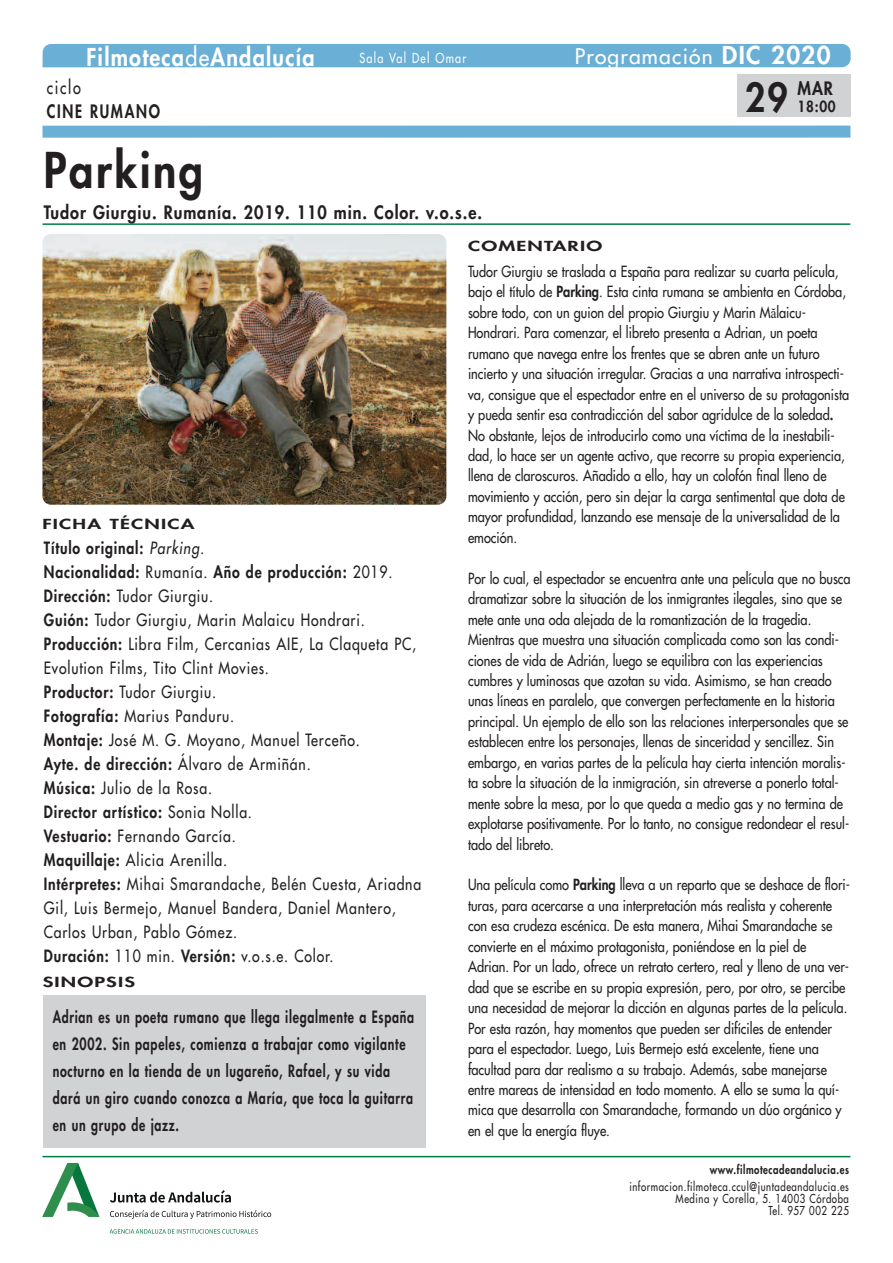
<style>
.page{position:relative;width:893px;height:1263px;background:#fff}
.page>*{position:absolute;margin:0;border:0;box-sizing:border-box;transform-origin:0 0}
.t1{font:800 48px "Futura LT";letter-spacing:.06em;color:#231f20;scale:.9 1}
.t2{font:800 39px "Futura LT";color:#231f20;scale:.9 1}
.t3{font:800 24px "Futura LT";letter-spacing:.06em;color:#fff;scale:.9 1}
.t4{font:21px "Futura LT";letter-spacing:.06em;color:#fff}
.t5{font:800 18px "Futura LT";letter-spacing:.06em;color:#231f20;scale:.9 1}
.t6{font:800 18px "Futura LT";letter-spacing:.115em;color:#231f20;scale:.8 1}
.t7{font:18px "Futura LT";letter-spacing:.115em;color:#231f20;scale:.8 1}
.t8{font:16.5px/24px "Futura LT";letter-spacing:.06em;color:#231f20;scale:.85 1}
.t9{font:800 16.5px/27px "Futura LT";letter-spacing:.06em;color:#231f20;scale:.75 1}
.t10{font:15px/20.4px "Futura LT";color:#231f20;scale:.85 1}
.t11{font:800 15px "Futura LT";color:#231f20;scale:.9 1}
.t12{font:800 13.5px "Futura LT";letter-spacing:.06em;color:#231f20;scale:1.5 1}
.t13{font:13.5px "Futura LT";letter-spacing:.115em;color:#fff;scale:.8 1}
.t14{font:12px/12px "Futura LT";letter-spacing:.06em;color:#231f20;text-align:right;scale:.8 1}
.t15{font:800 12px "Futura LT";letter-spacing:.06em;color:#231f20;scale:.8 1}
.s1{font-weight:400}
.s2{font-weight:800;font-size:24px}
.s3{font-weight:800}
.s4{font-style:italic}
.s5{font-family:"Times New Roman"}
</style>
<div class="page">
<img style="left:42px;top:234px;width:404px;height:271px;border-radius:9px">
<div style="left:43px;top:44px;width:808px;height:23px;background:#6aafd6"></div>
<div style="left:43px;top:126px;width:807px;height:12px;background:#6aafd6"></div>
<div style="left:43px;top:996px;width:382px;height:152px;background:#d1d2d4"></div>
<hr style="left:43px;top:223px;width:807px;height:2px;background:#007d43">
<hr style="left:43px;top:1156px;width:807px;height:1px;background:#007d43">
<div style="left:737px;top:74px;width:113px;height:43px;background:#d1d2d4"></div>
<img style="left:43px;top:1162px;width:229px;height:72px">
<h3 class="t3" style="left:86px;top:42px;width:255px">Filmoteca<span class="s1">de</span>Andalucía</h3>
<h3 class="t4" style="left:575px;top:43px;width:257px">Programación <span class="s2">DIC 2020</span></h3>
<p class="t13" style="left:359px;top:49px;width:135px">Sala Val Del Omar</p>
<p class="t7" style="left:47px;top:76px;width:44px">ciclo</p>
<p class="t6" style="left:47px;top:100px;width:143px">CINE RUMANO</p>
<h1 class="t1" style="left:44px;top:138px;width:179px">Parking</h1>
<p class="t5" style="left:44px;top:201px;width:488px">Tudor Giurgiu. Rumanía. 2019. 110 min. Color. v.o.s.e.</p>
<p class="t12" style="left:468px;top:237px;width:91px">COMENTARIO</p>
<h2 class="t2" style="left:745px;top:71px;width:49px">29</h2>
<p class="t5" style="left:797px;top:77px;width:41px">MAR</p>
<p class="t11" style="left:797px;top:96px;width:44px">18:00</p>
<p class="t12" style="left:42px;top:515px;width:103px">FICHA TÉCNICA</p>
<p class="t8" style="left:44px;top:535px;width:445px"><span class="s3">Título original:</span> <span class="s4">Parking.<br></span><span class="s3">Nacionalidad:</span> Rumanía. <span class="s3">Año de producción:</span> 2019.<br><span class="s3">Dirección:</span> Tudor Giurgiu.<br><span class="s3">Guión:</span> Tudor Giurgiu, Marin Malaicu Hondrari.<br><span class="s3">Producción:</span> Libra Film, Cercanias AIE, La Claqueta PC, Evolution Films, Tito Clint Movies.<br><span class="s3">Productor:</span> Tudor Giurgiu.<br><span class="s3">Fotografía:</span> Marius Panduru.<br><span class="s3">Montaje:</span> José M. G. Moyano, Manuel Terceño.<br><span class="s3">Ayte. de dirección:</span> Álvaro de Armiñán.<br><span class="s3">Música:</span> Julio de la Rosa.<br><span class="s3">Director artístico:</span> Sonia Nolla.<br><span class="s3">Vestuario:</span> Fernando García.<br><span class="s3">Maquillaje:</span> Alicia Arenilla.<br><span class="s3">Intérpretes:</span> Mihai Smarandache, Belén Cuesta, Ariadna Gil, Luis Bermejo, Manuel Bandera, Daniel Mantero, Carlos Urban, Pablo Gómez.<br><span class="s3">Duración:</span> 110 min. <span class="s3">Versión:</span> v.o.s.e. Color.</p>
<p class="t12" style="left:43px;top:973px;width:63px">SINOPSIS</p>
<p class="t9" style="left:53px;top:1003px;width:483px">Adrian es un poeta rumano que llega ilegalmente a España en 2002. Sin papeles, comienza a trabajar como vigilante nocturno en la tienda de un lugareño, Rafael, y su vida dará un giro cuando conozca a María, que toca la guitarra en un grupo de jazz.</p>
<p class="t10" style="left:468px;top:261px;width:450px">Tudor Giurgiu se traslada a España para realizar su cuarta película, bajo el título de <span class="s3">Parking</span>. Esta cinta rumana se ambienta en Córdoba, sobre todo, con un guion del propio Giurgiu y Marin M<span class="s5">ă</span>laicu-Hondrari. Para comenzar, el libreto presenta a Adrian, un poeta rumano que navega entre los frentes que se abren ante un futuro incierto y una situación irregular. Gracias a una narrativa introspecti&shy;va, consigue que el espectador entre en el universo de su protagonista y pueda sentir esa contradicción del sabor agridulce de la soledad<span class="s3">.<br></span>No obstante, lejos de introducirlo como una víctima de la inestabili&shy;dad, lo hace ser un agente activo, que recorre su propia experiencia, llena de claroscuros. Añadido a ello, hay un colofón final lleno de movimiento y acción, pero sin dejar la carga sentimental que dota de mayor profundidad, lanzando ese mensaje de la universalidad de la emoción.</p>
<p class="t10" style="left:468px;top:568px;width:452px">Por lo cual, el espectador se encuentra ante una película que no busca dramatizar sobre la situación de los inmigrantes ilegales, sino que se mete ante una oda alejada de la romantización de la tragedia.<br>Mientras que muestra una situación complicada como son las condi&shy;ciones de vida de Adrián, luego se equilibra con las experiencias cumbres y luminosas que azotan su vida. Asimismo, se han creado unas líneas en paralelo, que convergen perfectamente en la historia principal. Un ejemplo de ello son las relaciones interpersonales que se establecen entre los personajes, llenas de sinceridad y sencillez. Sin embargo, en varias partes de la película hay cierta intención moralis&shy;ta sobre la situación de la inmigración, sin atreverse a ponerlo total&shy;mente sobre la mesa, por lo que queda a medio gas y no termina de explotarse positivamente. Por lo tanto, no consigue redondear el resul&shy;tado del libreto.</p>
<p class="t10" style="left:468px;top:875px;width:451px">Una película como <span class="s3">Parking</span> lleva a un reparto que se deshace de flori&shy;turas, para acercarse a una interpretación más realista y coherente con esa crudeza escénica. De esta manera, Mihai Smarandache se convierte en el máximo protagonista, poniéndose en la piel de Adrian. Por un lado, ofrece un retrato certero, real y lleno de una ver&shy;dad que se escribe en su propia expresión, pero, por otro, se percibe una necesidad de mejorar la dicción en algunas partes de la película.<br>Por esta razón, hay momentos que pueden ser difíciles de entender para el espectador. Luego, Luis Bermejo está excelente, tiene una facultad para dar realismo a su trabajo. Además, sabe manejarse entre mareas de intensidad en todo momento. A ello se suma la quí&shy;mica que desarrolla con Smarandache, formando un dúo orgánico y en el que la energía fluye.</p>
<p class="t15" style="left:710px;top:1162px;width:176px">www.filmotecadeandalucia.es</p>
<p class="t14" style="left:629px;top:1180px;width:276px">informacion.filmoteca.ccul@juntadeandalucia.es<br>Medina y Corella, 5. 14003 Córdoba<br>Tel. 957 002 225</p>
</div>
